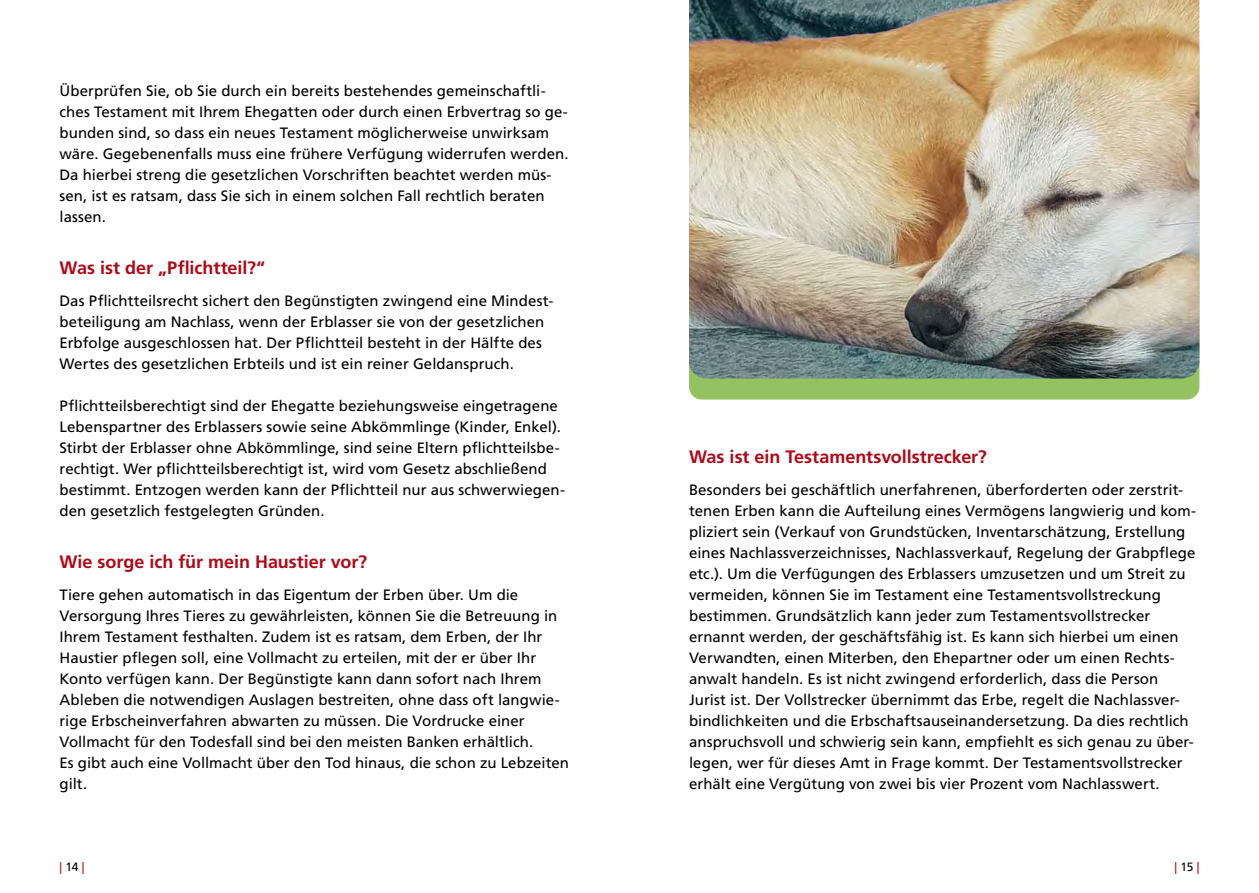
<style>
.page{position:relative;width:1259px;height:893px;background:#fff}
.page>*{position:absolute;margin:0;border:0;box-sizing:border-box;transform-origin:0 0}
.t1{font:700 18px "Frutiger LT Std";color:#af0917}
.t2{font:15px/21px "Frutiger LT Std";letter-spacing:.005em;color:#000}
.t3{font:12px "Frutiger LT Std";color:#af0917}
.s1{color:#000}
</style>
<div class="page">
<div style="left:689px;top:38px;width:510px;height:362px;background:#94c260;border-radius:13px"></div>
<img style="left:689px;top:0;width:510px;height:379px">
<p class="t2" style="left:60px;top:80px;width:510px">Überprüfen Sie, ob Sie durch ein bereits bestehendes gemeinschaftli&shy;ches Testament mit Ihrem Ehegatten oder durch einen Erbvertrag so ge&shy;bunden sind, so dass ein neues Testament möglicherweise unwirksam wäre. Gegebenenfalls muss eine frühere Verfügung widerrufen werden.<br>Da hierbei streng die gesetzlichen Vorschriften beachtet werden müs&shy;sen, ist es ratsam, dass Sie sich in einem solchen Fall rechtlich beraten lassen.</p>
<p class="t1" style="left:60px;top:257px;width:207px">Was ist der „Pflichtteil?“</p>
<p class="t2" style="left:60px;top:290px;width:495px">Das Pflichtteilsrecht sichert den Begünstigten zwingend eine Mindest&shy;beteiligung am Nachlass, wenn der Erblasser sie von der gesetzlichen Erbfolge ausgeschlossen hat. Der Pflichtteil besteht in der Hälfte des Wertes des gesetzlichen Erbteils und ist ein reiner Geldanspruch.</p>
<p class="t2" style="left:60px;top:395px;width:507px">Pflichtteilsberechtigt sind der Ehegatte beziehungsweise eingetragene Lebenspartner des Erblassers sowie seine Abkömmlinge (Kinder, Enkel).<br>Stirbt der Erblasser ohne Abkömmlinge, sind seine Eltern pflichtteilsbe&shy;rechtigt. Wer pflichtteilsberechtigt ist, wird vom Gesetz abschließend bestimmt. Entzogen werden kann der Pflichtteil nur aus schwerwiegen&shy;den gesetzlich festgelegten Gründen.</p>
<p class="t1" style="left:60px;top:551px;width:309px">Wie sorge ich für mein Haustier vor?</p>
<p class="t2" style="left:60px;top:584px;width:511px">Tiere gehen automatisch in das Eigentum der Erben über. Um die Versorgung Ihres Tieres zu gewährleisten, können Sie die Betreuung in Ihrem Testament festhalten. Zudem ist es ratsam, dem Erben, der Ihr Haustier pflegen soll, eine Vollmacht zu erteilen, mit der er über Ihr Konto verfügen kann. Der Begünstigte kann dann sofort nach Ihrem Ableben die notwendigen Auslagen bestreiten, ohne dass oft langwie&shy;rige Erbscheinverfahren abwarten zu müssen. Die Vordrucke einer Vollmacht für den Todesfall sind bei den meisten Banken erhältlich.<br>Es gibt auch eine Vollmacht über den Tod hinaus, die schon zu Lebzeiten gilt.</p>
<p class="t1" style="left:689px;top:446px;width:299px">Was ist ein Testamentsvollstrecker?</p>
<p class="t2" style="left:689px;top:479px;width:508px">Besonders bei geschäftlich unerfahrenen, überforderten oder zerstrit&shy;tenen Erben kann die Aufteilung eines Vermögens langwierig und kom&shy;pliziert sein (Verkauf von Grundstücken, Inventarschätzung, Erstellung eines Nachlassverzeichnisses, Nachlassverkauf, Regelung der Grabpflege etc.). Um die Verfügungen des Erblassers umzusetzen und um Streit zu vermeiden, können Sie im Testament eine Testamentsvollstreckung bestimmen. Grundsätzlich kann jeder zum Testamentsvollstrecker ernannt werden, der geschäftsfähig ist. Es kann sich hierbei um einen Verwandten, einen Miterben, den Ehepartner oder um einen Rechts&shy;anwalt handeln. Es ist nicht zwingend erforderlich, dass die Person Jurist ist. Der Vollstrecker übernimmt das Erbe, regelt die Nachlassver&shy;bindlichkeiten und die Erbschaftsauseinandersetzung. Da dies rechtlich anspruchsvoll und schwierig sein kann, empfiehlt es sich genau zu über&shy;legen, wer für dieses Amt in Frage kommt. Der Testamentsvollstrecker erhält eine Vergütung von zwei bis vier Prozent vom Nachlasswert.</p>
<p class="t3" style="left:60px;top:859px;width:26px">| <span class="s1">14</span> |</p>
<p class="t3" style="left:1174px;top:859px;width:26px">| <span class="s1">15</span> |</p>
</div>
